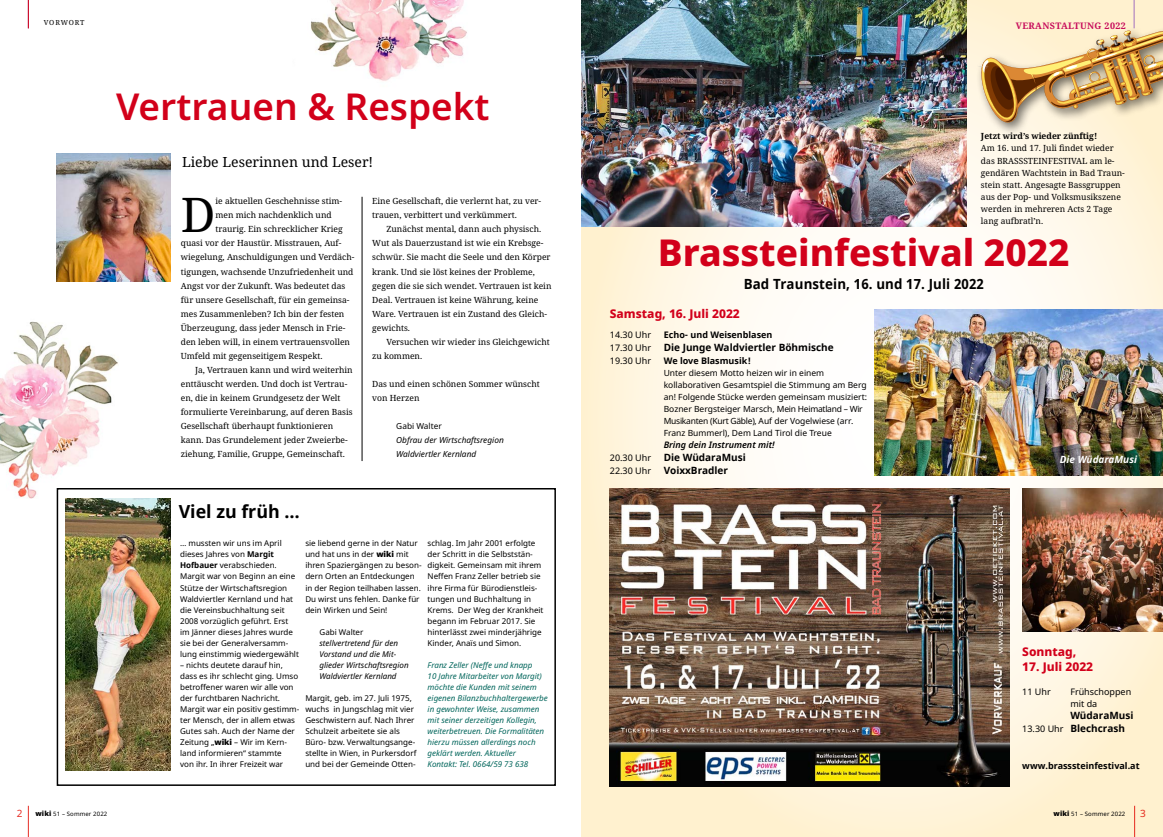
<style>
.page{position:relative;width:1163px;height:837px;background:#fff}
.page>*{position:absolute;margin:0;border:0;box-sizing:border-box;transform-origin:0 0}
.t1{font:47.7px "Noto Serif";color:#000}
.t2{font:800 37px "Noto Sans";color:#d2001a}
.t3{font:600 37px "Noto Sans";color:#d2001a}
.t4{font:700 18px "Noto Sans";color:#000}
.t5{font:700 14px "Noto Sans";letter-spacing:.01em;color:#000;scale:.95 1}
.t6{font:14px "Noto Serif";color:#000}
.t7{font:800 12px "Noto Sans";color:#d2001a}
.t8{font:700 10px/13px "Noto Sans";color:#000}
.t9{font:italic 700 10px "Noto Sans";color:#fff}
.t10{font:10px "Noto Sans";color:#e62d25}
.t11{font:9px/12px "Noto Sans";color:#000}
.t12{font:700 9px "Noto Sans";color:#000}
.t13{font:italic 600 9px "Noto Sans";color:#000}
.t14{font:700 9px "Noto Serif";letter-spacing:.04em;color:#c70c5b}
.t15{font:8.5px/14px "Noto Serif";color:#000}
.t16{font:8.5px/12px "Noto Sans";color:#000}
.t17{font:700 8.5px "Noto Serif";color:#000}
.t18{font:italic 8.3px/14px "Noto Sans";color:#000}
.t19{font:8.3px "Noto Sans";color:#000}
.t20{font:8px/11px "Noto Sans";color:#000}
.t21{font:italic 8px/11px "Noto Sans";color:#00655b}
.t22{font:italic 8px/11px "Noto Sans";color:#000}
.t23{font:7px "Noto Serif";letter-spacing:.11em;color:#000}
.t24{font:6px "Noto Sans";letter-spacing:.02em;color:#000}
.s1{font-weight:700}
.s2{font-weight:900}
.s3{font-weight:400;font-size:9px}
.s4{font-weight:900;font-size:7px}
</style>
<div class="page">
<hr style="left:28px;top:805px;width:1px;height:31px;background:#e62d25">
<div style="left:57px;top:488px;width:499px;height:297px;border:2px solid #000"></div>
<svg style="left:581px;top:0;width:581px;height:836px"></svg>
<img style="left:66px;top:498px;width:105px;height:272px">
<img style="left:609px;top:488px;width:400px;height:298px">
<img style="left:581px;top:0;width:385px;height:227px">
<img style="left:874px;top:309px;width:288px;height:166px">
<img style="left:1022px;top:488px;width:140px;height:143px">
<div style="left:974px;top:13px;width:188px;height:123px;background:#000;opacity:.55"></div>
<svg style="left:970px;top:0;width:192px;height:128px;background:#e0c69b"></svg>
<svg style="left:28px;top:0;width:1px;height:28px"></svg>
<hr style="left:362px;top:197px;width:1px;height:264px;background:#000">
<img style="left:57px;top:154px;width:113px;height:127px">
<img style="left:0;top:321px;width:131px;height:200px">
<img style="left:311px;top:0;width:156px;height:81px">
<p class="t23" style="left:44px;top:18px;width:42px">VORWORT</p>
<h2 class="t3" style="left:116px;top:80px;width:375px">Vertrauen &amp; Respekt</h2>
<h3 class="t6" style="left:182px;top:152px;width:193px">Liebe Leserinnen und Leser!</h3>
<h1 class="t1" style="left:181px;top:182px;width:36px">D</h1>
<p class="t15" style="left:215px;top:194px;width:128px">ie aktuellen Geschehnisse stim-</p>
<p class="t15" style="left:215px;top:208px;width:118px">men mich nachdenklich und</p>
<p class="t15" style="left:215px;top:222px;width:128px">traurig. Ein schrecklicher Krieg</p>
<p class="t15" style="left:181px;top:236px;width:162px">quasi vor der Haustür. Misstrauen, Auf-</p>
<p class="t15" style="left:181px;top:250px;width:175px">wiegelung, Anschuldigungen und Verdäch-</p>
<p class="t15" style="left:181px;top:264px;width:174px">tigungen, wachsende Unzufriedenheit und</p>
<p class="t15" style="left:181px;top:278px;width:166px">Angst vor der Zukunft. Was bedeutet das</p>
<p class="t15" style="left:181px;top:292px;width:170px">für unsere Gesellschaft, für ein gemeinsa-</p>
<p class="t15" style="left:181px;top:306px;width:165px">mes Zusammenleben? Ich bin der festen</p>
<p class="t15" style="left:181px;top:320px;width:166px">Überzeugung, dass jeder Mensch in Frie-</p>
<p class="t15" style="left:181px;top:334px;width:171px">den leben will, in einem vertrauensvollen</p>
<p class="t15" style="left:181px;top:348px;width:143px">Umfeld mit gegenseitigem Respekt.</p>
<p class="t15" style="left:195px;top:362px;width:159px">Ja, Vertrauen kann und wird weiterhin</p>
<p class="t15" style="left:181px;top:376px;width:168px">enttäuscht werden. Und doch ist Vertrau-</p>
<p class="t15" style="left:181px;top:390px;width:161px">en, die in keinem Grundgesetz der Welt</p>
<p class="t15" style="left:181px;top:404px;width:173px">formulierte Vereinbarung, auf deren Basis</p>
<p class="t15" style="left:181px;top:418px;width:154px">Gesellschaft überhaupt funktionieren</p>
<p class="t15" style="left:181px;top:432px;width:168px">kann. Das Grundelement jeder Zweierbe-</p>
<p class="t15" style="left:181px;top:446px;width:165px">ziehung, Familie, Gruppe, Gemeinschaft.</p>
<p class="t15" style="left:372px;top:194px;width:170px">Eine Gesellschaft, die verlernt hat, zu ver&shy;trauen, verbittert und verkümmert.</p>
<p class="t15" style="left:372px;top:222px;width:181px;text-indent:14px">Zunächst mental, dann auch physisch.<br>Wut als Dauerzustand ist wie ein Krebsge&shy;schwür. Sie macht die Seele und den Körper krank. Und sie löst keines der Probleme, gegen die sie sich wendet. Vertrauen ist kein Deal. Vertrauen ist keine Währung, keine Ware. Vertrauen ist ein Zustand des Gleich&shy;gewichts.</p>
<p class="t15" style="left:372px;top:334px;width:179px;text-indent:14px">Versuchen wir wieder ins Gleichgewicht zu kommen.</p>
<p class="t15" style="left:372px;top:376px;width:169px">Das und einen schönen Sommer wünscht von Herzen</p>
<p class="t19" style="left:396px;top:419px;width:47px">Gabi Walter</p>
<p class="t18" style="left:396px;top:432px;width:109px">Obfrau der Wirtschaftsregion<br>Waldviertler Kernland</p>
<h3 class="t4" style="left:179px;top:498px;width:122px">Viel zu früh …</h3>
<p class="t20" style="left:427px;top:538px;width:117px">schlag. Im Jahr 2001 erfolgte der Schritt in die Selbststän&shy;digkeit. Gemeinsam mit ihrem<br>Neffen Franz Zeller betrieb sie ihre Firma für Bürodienstleis&shy;tungen und Buchhaltung in<br>Krems. Der Weg der Krankheit begann im Februar 2017. Sie hinterlässt zwei minderjährige<br>Kinder, Anaïs und Simon.</p>
<p class="t21" style="left:427px;top:659px;width:122px">Franz Zeller (Neffe und knapp<br>10 Jahre Mitarbeiter von Margit) möchte die Kunden mit seinem eigenen Bilanzbuchhaltergewerbe in gewohnter Weise, zusammen mit seiner derzeitigen Kollegin, weiterbetreuen. Die Formalitäten hierzu müssen allerdings noch geklärt werden. Aktueller<br>Kontakt: Tel. 0664/59 73 638</p>
<p class="t20" style="left:180px;top:538px;width:120px">… mussten wir uns im April dieses Jahres von <span class="s1">Margit<br>Hofbauer</span> verabschieden.<br>Margit war von Beginn an eine<br>Stütze der Wirtschaftsregion<br>Waldviertler Kernland und hat die Vereinsbuchhaltung seit<br>2008 vorzüglich geführt. Erst im Jänner dieses Jahres wurde sie bei der Generalversamm&shy;lung einstimmig wiedergewählt</p>
<p class="t20" style="left:180px;top:659px;width:121px">– nichts deutete darauf hin, dass es ihr schlecht ging. Umso betroffener waren wir alle von der furchtbaren Nachricht.<br>Margit war ein positiv gestimm&shy;ter Mensch, der in allem etwas<br>Gutes sah. Auch der Name der<br>Zeitung „<span class="s2">wiki</span> – Wir im Kern&shy;land informieren“ stammte<br>von ihr. In ihrer Freizeit war</p>
<p class="t20" style="left:305px;top:538px;width:118px">sie liebend gerne in der Natur und hat uns in der <span class="s2">wiki</span> mit ihren Spaziergängen zu beson&shy;dern Orten an Entdeckungen in der Region teilhaben lassen.<br>Du wirst uns fehlen. Danke für dein Wirken und Sein!</p>
<p class="t20" style="left:319px;top:626px;width:45px">Gabi Walter</p>
<p class="t22" style="left:319px;top:637px;width:91px">stellvertretend für den<br>Vorstand und die Mit&shy;glieder Wirtschaftsregion<br>Waldviertler Kernland</p>
<p class="t20" style="left:305px;top:692px;width:113px">Margit, geb. im 27. Juli 1975, wuchs in Jungschlag mit vier<br>Geschwistern auf. Nach Ihrer<br>Schulzeit arbeitete sie als<br>Büro- bzw. Verwaltungsange&shy;stellte in Wien, in Purkersdorf und bei der Gemeinde Otten-</p>
<p class="t14" style="left:1015px;top:20px;width:112px">VERANSTALTUNG 2022</p>
<p class="t17" style="left:980px;top:130px;width:118px">Jetzt wird’s wieder zünftig!</p>
<p class="t15" style="left:980px;top:143px;width:145px;line-height:12px">Am 16. und 17. Juli findet wieder das BRASSSTEINFESTIVAL am le&shy;gendären Wachtstein in Bad Traun&shy;stein statt. Angesagte Bassgruppen aus der Pop- und Volksmusikszene werden in mehreren Acts 2 Tage lang aufbratl’n.</p>
<h2 class="t2" style="left:657px;top:225px;width:413px">Brassteinfestival 2022</h2>
<h3 class="t5" style="left:743px;top:274px;width:254px">Bad Traunstein, 16. und 17. Juli 2022</h3>
<h3 class="t7" style="left:609px;top:304px;width:131px">Samstag, 16. Juli 2022</h3>
<p class="t11" style="left:609px;top:329px;width:43px">14.30 Uhr</p>
<p class="t12" style="left:663px;top:328px;width:110px">Echo- und Weisenblasen</p>
<p class="t11" style="left:609px;top:341px;width:43px">17.30 Uhr</p>
<p class="t8" style="left:663px;top:341px;width:171px">Die Junge Waldviertler Böhmische</p>
<p class="t11" style="left:609px;top:355px;width:43px">19.30 Uhr</p>
<p class="t12" style="left:663px;top:354px;width:89px">We love Blasmusik!</p>
<p class="t16" style="left:663px;top:367px;width:205px">Unter diesem Motto heizen wir in einem kollaborativen Gesamtspiel die Stimmung am Berg an! Folgende Stücke werden gemeinsam musiziert:<br>Bozner Bergsteiger Marsch, Mein Heimatland – Wir Musikanten (Kurt Gäble), Auf der Vogelwiese (arr.<br>Franz Bummerl), Dem Land Tirol die Treue</p>
<p class="t13" style="left:663px;top:438px;width:112px">Bring dein Instrument mit!</p>
<p class="t11" style="left:609px;top:451px;width:43px">20.30 Uhr</p>
<p class="t8" style="left:663px;top:451px;width:84px">Die WüdaraMusi</p>
<p class="t11" style="left:609px;top:465px;width:43px">22.30 Uhr</p>
<p class="t8" style="left:663px;top:464px;width:66px">VoixxBradler</p>
<p class="t9" style="left:1059px;top:452px;width:79px">Die WüdaraMusi</p>
<h3 class="t7" style="left:1022px;top:643px;width:56px">Sonntag,</h3>
<h3 class="t7" style="left:1022px;top:658px;width:72px">17. Juli 2022</h3>
<p class="t11" style="left:1022px;top:686px;width:30px">11 Uhr</p>
<p class="t11" style="left:1070px;top:686px;width:62px">Frühschoppen mit da</p>
<p class="t8" style="left:1022px;top:709px;width:113px;text-indent:48px">WüdaraMusi<br><span class="s3">13.30 Uhr</span> Blechcrash</p>
<p class="t12" style="left:1022px;top:759px;width:119px">www.brasssteinfestival.at</p>
<p class="t10" style="left:17px;top:806px;width:7px">2</p>
<p class="t24" style="left:35px;top:809px;width:73px"><span class="s4">wiki</span> 51 – Sommer 2022</p>
<p class="t24" style="left:1053px;top:809px;width:73px"><span class="s4">wiki</span> 51 – Sommer 2022</p>
<p class="t10" style="left:1140px;top:806px;width:7px">3</p>
</div>
